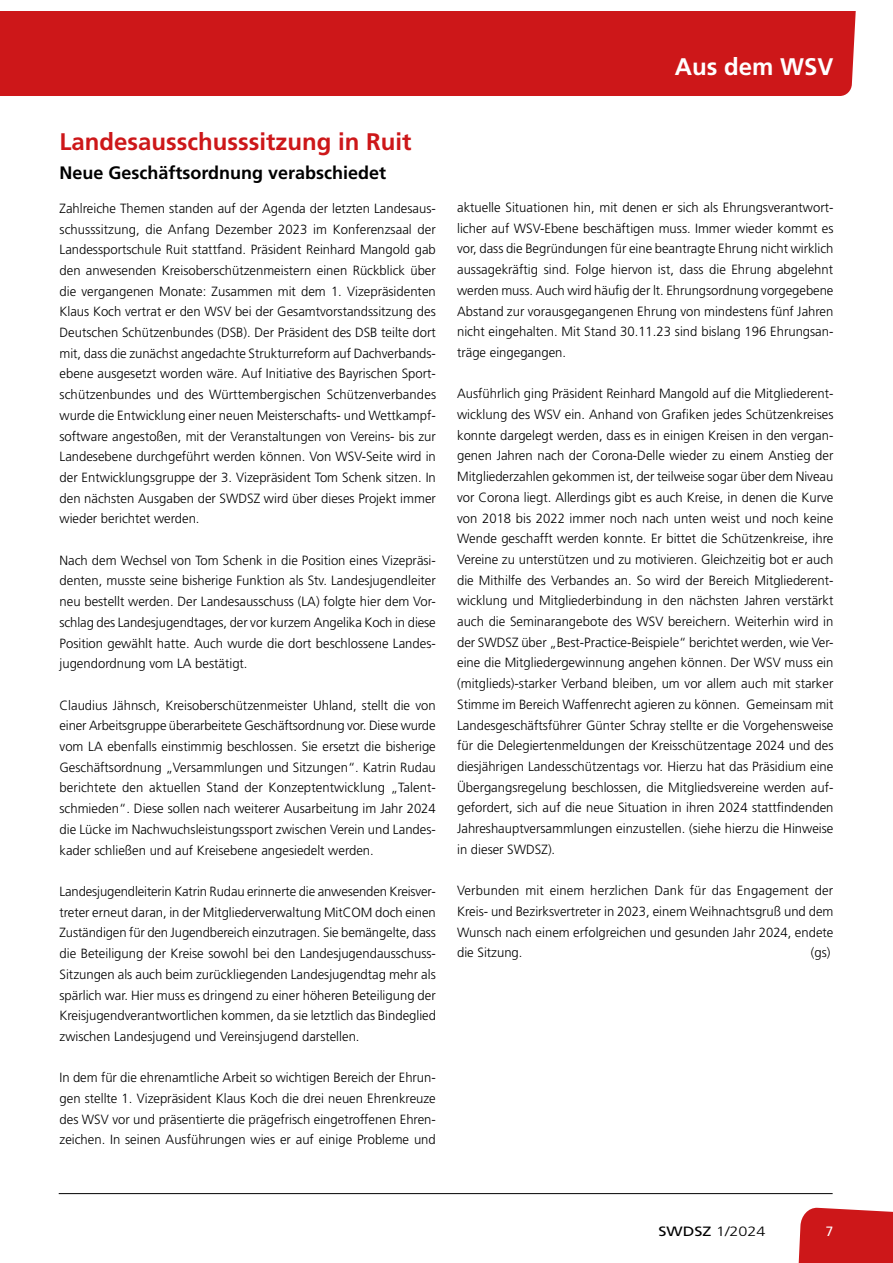
<style>
.page{position:relative;width:893px;height:1263px;background:#fff}
.page>*{position:absolute;margin:0;border:0;box-sizing:border-box;transform-origin:0 0}
.t1{font:700 24px "Frutiger LT Std";color:#cd1719}
.t2{font:700 24px "Frutiger LT Std";color:#fff}
.t3{font:700 18px "Frutiger LT Std";color:#000}
.t4{font:300 13.5px "Frutiger LT Std";color:#000;scale:1.2 1}
.t5{font:13.5px "Frutiger LT Std";color:#fff}
.t6{font:300 13.35px/20.7px "Frutiger LT Std";color:#000;text-align:justify}
.s1{font-weight:400}
</style>
<div class="page">
<hr style="left:59px;top:1193px;width:774px;height:1px;background:#000">
<div style="left:0;top:11px;width:856px;height:85px;background:#cd1719"></div>
<svg style="left:798px;top:1207px;width:95px;height:56px;background:#d0282a"></svg>
<h1 class="t2" style="left:675px;top:53px;width:160px">Aus dem WSV</h1>
<h1 class="t1" style="left:60px;top:127px;width:353px">Landesausschusssitzung in Ruit</h1>
<h2 class="t3" style="left:60px;top:162px;width:328px">Neue Geschäftsordnung verabschiedet</h2>
<p class="t6" style="left:60px;top:198px;width:378px">Zahlreiche Themen standen auf der Agenda der letzten Landesaus&shy;schusssitzung, die Anfang Dezember 2023 im Konferenzsaal der Landessportschule Ruit stattfand. Präsident Reinhard Mangold gab den anwesenden Kreisoberschützenmeistern einen Rückblick über die vergangenen Monate: Zusammen mit dem 1. Vizepräsidenten Klaus Koch vertrat er den WSV bei der Gesamtvorstandssitzung des Deutschen Schützenbundes (DSB). Der Präsident des DSB teilte dort mit, dass die zunächst angedachte Strukturreform auf Dachverbands&shy;ebene ausgesetzt worden wäre. Auf Initiative des Bayrischen Sport&shy;schützenbundes und des Württembergischen Schützenverbandes wurde die Entwicklung einer neuen Meisterschafts- und Wettkampf&shy;software angestoßen, mit der Veranstaltungen von Vereins- bis zur Landesebene durchgeführt werden können. Von WSV-Seite wird in der Entwicklungsgruppe der 3. Vizepräsident Tom Schenk sitzen. In den nächsten Ausgaben der SWDSZ wird über dieses Projekt immer wieder berichtet werden.</p>
<p class="t6" style="left:60px;top:550px;width:378px">Nach dem Wechsel von Tom Schenk in die Position eines Vizepräsi&shy;denten, musste seine bisherige Funktion als Stv. Landesjugendleiter neu bestellt werden. Der Landesausschuss (LA) folgte hier dem Vor&shy;schlag des Landesjugendtages, der vor kurzem Angelika Koch in diese Position gewählt hatte. Auch wurde die dort beschlossene Landes&shy;jugendordnung vom LA bestätigt.</p>
<p class="t6" style="left:60px;top:695px;width:378px">Claudius Jähnsch, Kreisoberschützenmeister Uhland, stellt die von einer Arbeitsgruppe überarbeitete Geschäftsordnung vor. Diese wurde vom LA ebenfalls einstimmig beschlossen. Sie ersetzt die bisherige Geschäftsordnung „Versammlungen und Sitzungen“. Katrin Rudau berichtete den aktuellen Stand der Konzeptentwicklung „Talent&shy;schmieden“. Diese sollen nach weiterer Ausarbeitung im Jahr 2024 die Lücke im Nachwuchsleistungssport zwischen Verein und Landes&shy;kader schließen und auf Kreisebene angesiedelt werden.</p>
<p class="t6" style="left:60px;top:881px;width:378px">Landesjugendleiterin Katrin Rudau erinnerte die anwesenden Kreisver&shy;treter erneut daran, in der Mitgliederverwaltung MitCOM doch einen Zuständigen für den Jugendbereich einzutragen. Sie bemängelte, dass die Beteiligung der Kreise sowohl bei den Landesjugendausschuss-Sitzungen als auch beim zurückliegenden Landesjugendtag mehr als spärlich war. Hier muss es dringend zu einer höheren Beteiligung der Kreisjugendverantwortlichen kommen, da sie letztlich das Bindeglied zwischen Landesjugend und Vereinsjugend darstellen.</p>
<p class="t6" style="left:60px;top:1067px;width:378px">In dem für die ehrenamtliche Arbeit so wichtigen Bereich der Ehrun&shy;gen stellte 1. Vizepräsident Klaus Koch die drei neuen Ehrenkreuze des WSV vor und präsentierte die prägefrisch eingetroffenen Ehren&shy;zeichen. In seinen Ausführungen wies er auf einige Probleme und</p>
<p class="t6" style="left:457px;top:197px;width:378px">aktuelle Situationen hin, mit denen er sich als Ehrungsverantwort&shy;licher auf WSV-Ebene beschäftigen muss. Immer wieder kommt es vor, dass die Begründungen für eine beantragte Ehrung nicht wirklich aussagekräftig sind. Folge hiervon ist, dass die Ehrung abgelehnt werden muss. Auch wird häufig der lt. Ehrungsordnung vorgegebene Abstand zur vorausgegangenen Ehrung von mindestens fünf Jahren nicht eingehalten. Mit Stand 30.11.23 sind bislang 196 Ehrungsan&shy;träge eingegangen.</p>
<p class="t6" style="left:457px;top:384px;width:378px">Ausführlich ging Präsident Reinhard Mangold auf die Mitgliederent&shy;wicklung des WSV ein. Anhand von Grafiken jedes Schützenkreises konnte dargelegt werden, dass es in einigen Kreisen in den vergan&shy;genen Jahren nach der Corona-Delle wieder zu einem Anstieg der Mitgliederzahlen gekommen ist, der teilweise sogar über dem Niveau vor Corona liegt. Allerdings gibt es auch Kreise, in denen die Kurve von 2018 bis 2022 immer noch nach unten weist und noch keine Wende geschafft werden konnte. Er bittet die Schützenkreise, ihre Vereine zu unterstützen und zu motivieren. Gleichzeitig bot er auch die Mithilfe des Verbandes an. So wird der Bereich Mitgliederent&shy;wicklung und Mitgliederbindung in den nächsten Jahren verstärkt auch die Seminarangebote des WSV bereichern. Weiterhin wird in der SWDSZ über „Best-Practice-Beispiele“ berichtet werden, wie Ver&shy;eine die Mitgliedergewinnung angehen können. Der WSV muss ein (mitglieds)-starker Verband bleiben, um vor allem auch mit starker Stimme im Bereich Waffenrecht agieren zu können. Gemeinsam mit Landesgeschäftsführer Günter Schray stellte er die Vorgehensweise für die Delegiertenmeldungen der Kreisschützentage 2024 und des diesjährigen Landesschützentags vor. Hierzu hat das Präsidium eine Übergangsregelung beschlossen, die Mitgliedsvereine werden auf&shy;gefordert, sich auf die neue Situation in ihren 2024 stattfindenden Jahreshauptversammlungen einzustellen. (siehe hierzu die Hinweise in dieser SWDSZ).</p>
<p class="t6" style="left:457px;top:880px;width:378px">Verbunden mit einem herzlichen Dank für das Engagement der Kreis- und Bezirksvertreter in 2023, einem Weihnachtsgruß und dem Wunsch nach einem erfolgreichen und gesunden Jahr 2024, endete die Sitzung.</p>
<p class="t6" style="left:811px;top:942px;width:21px">(gs)</p>
<p class="t4" style="left:658px;top:1223px;width:91px"><span class="s1">SWDSZ</span> 1/2024</p>
<p class="t5" style="left:826px;top:1223px;width:9px">7</p>
</div>
